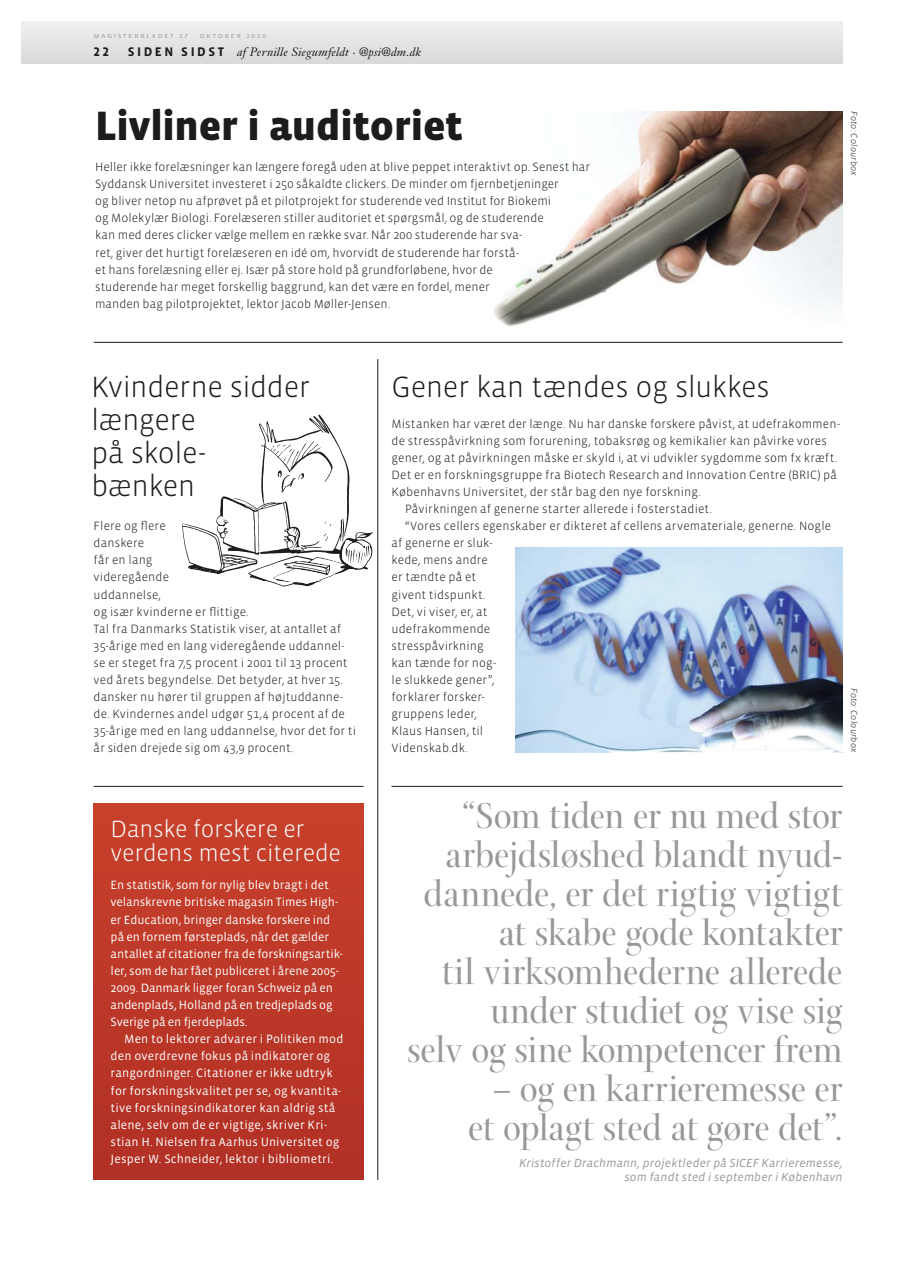
<style>
.page{position:relative;width:915px;height:1263px;background:#fff}
.page>*{position:absolute;margin:0;border:0;box-sizing:border-box;transform-origin:0 0}
.t1{font:900 42px "Vista Sans OT";color:#1c1c1c}
.t2{font:39px/39px "Arepo";letter-spacing:-.005em;color:#979898;text-align:right}
.t3{font:300 30px/33px "Vista Sans OT";letter-spacing:-.015em;color:#1c1c1c}
.t4{font:300 24px/24px "Vista Sans OT";letter-spacing:-.01em;color:#fff}
.t5{font:700 12.75px "Vista Sans OT";color:#1c1c1c}
.t6{font:300 12.3px/17.1px "Vista Sans OT";letter-spacing:.01em;color:#1c1c1c}
.t7{font:12.3px/17.1px "Vista Sans OT";letter-spacing:.005em;color:#fff}
.t8{font:italic 12px/14.2px "Vista Sans OT";letter-spacing:.015em;color:#979898;text-align:right}
.t9{font:italic 12px "Janson Text";letter-spacing:.015em;color:#1c1c1c}
.t10{font:italic 300 9px "Vista Sans OT";letter-spacing:.015em;color:#1c1c1c}
.t11{font:6px "Vista Sans OT";letter-spacing:.25em;color:#979898;scale:1.2 1}
.s1{font-family:"Vista Sans OT";font-weight:700;font-style:normal;font-size:12.75px}
</style>
<div class="page">
<hr style="left:94px;top:342px;width:748px;height:1px;background:#1c1c1c">
<hr style="left:94px;top:786px;width:269px;height:1px;background:#1c1c1c">
<hr style="left:391px;top:786px;width:451px;height:1px;background:#1c1c1c">
<hr style="left:377px;top:359px;width:1px;height:821px;background:#1c1c1c">
<div style="left:94px;top:804px;width:269px;height:376px;background:#bc3828"></div>
<svg style="left:182px;top:415px;width:190px;height:171px"></svg>
<img style="left:494px;top:112px;width:348px;height:215px">
<img style="left:515px;top:547px;width:327px;height:205px">
<div style="left:21px;top:21px;width:821px;height:43px;background:#e4e4e4"></div>
<p class="t11" style="left:94px;top:33px;width:145px">MAGISTERBLADET 17 · OKTOBER 2010</p>
<p class="t5" style="left:94px;top:47px;width:17px">22</p>
<p class="t9" style="left:128px;top:47px;width:295px"><span class="s1">S I D E N S I D S T</span> af Pernille Siegumfeldt · @psi@dm.dk</p>
<h1 class="t1" style="left:95px;top:105px;width:369px">Livliner i auditoriet</h1>
<p class="t6" style="left:95px;top:159px;width:496px">Heller ikke forelæsninger kan længere foregå uden at blive peppet interaktivt op. Senest har Syddansk Universitet investeret i 250 såkaldte clickers. De minder om fjernbetjeninger<br>og bliver netop nu afprøvet på et pilotprojekt for studerende ved Institut for Biokemi<br>og Molekylær Biologi. Forelæseren stiller auditoriet et spørgsmål, og de studerende<br>kan med deres clicker vælge mellem en række svar. Når 200 studerende har sva-<br>ret, giver det hurtigt forelæseren en idé om, hvorvidt de studerende har forstå-<br>et hans forelæsning eller ej. Især på store hold på grundforløbene, hvor de<br>studerende har meget forskellig baggrund, kan det være en fordel, mener<br>manden bag pilotprojektet, lektor Jacob Møller-Jensen.</p>
<p class="t10" style="left:858px;top:111px;width:66px;rotate:90deg">Foto: Colourbox</p>
<h3 class="t3" style="left:91px;top:371px;width:220px">Kvinderne sidder længere<br>på skole&shy;bænken</h3>
<p class="t6" style="left:94px;top:518px;width:264px">Flere og flere<br>danskere<br>får en lang<br>videregående<br>uddannelse,<br>og især kvinderne er flittige.<br>Tal fra Danmarks Statistik viser, at antallet af<br>35-årige med en lang videregående uddannel&shy;se er steget fra 7,5 procent i 2001 til 13 procent ved årets begyndelse. Det betyder, at hver 15. dansker nu hører til gruppen af højtuddanne&shy;de. Kvindernes andel udgør 51,4 procent af de<br>35-årige med en lang uddannelse, hvor det for ti år siden drejede sig om 43,9 procent.</p>
<h3 class="t4" style="left:111px;top:818px;width:232px">Danske forskere er verdens mest citerede</h3>
<p class="t7" style="left:111px;top:877px;width:234px">En statistik, som for nylig blev bragt i det velanskrevne britiske magasin Times High&shy;er Education, bringer danske forskere ind på en fornem førsteplads, når det gælder antallet af citationer fra de forskningsartik&shy;ler, som de har fået publiceret i årene 2005- 2009. Danmark ligger foran Schweiz på en andenplads, Holland på en tredjeplads og Sverige på en fjerdeplads.</p>
<p class="t7" style="left:111px;top:1031px;width:234px;text-indent:14px">Men to lektorer advarer i Politiken mod den overdrevne fokus på indikatorer og rangordninger. Citationer er ikke udtryk for forskningskvalitet per se, og kvantita&shy;tive forskningsindikatorer kan aldrig stå alene, selv om de er vigtige, skriver Kri&shy;stian H. Nielsen fra Aarhus Universitet og Jesper W. Schneider, lektor i bibliometri.</p>
<h3 class="t3" style="left:391px;top:371px;width:380px">Gener kan tændes og slukkes</h3>
<p class="t6" style="left:391px;top:415px;width:450px">Mistanken har været der længe. Nu har danske forskere påvist, at udefrakommen-</p>
<p class="t6" style="left:391px;top:432px;width:437px">de stresspåvirkning som forurening, tobaksrøg og kemikalier kan påvirke vores</p>
<p class="t6" style="left:391px;top:449px;width:447px">gener, og at påvirkningen måske er skyld i, at vi udvikler sygdomme som fx kræft.</p>
<p class="t6" style="left:391px;top:467px;width:447px">Det er en forskningsgruppe fra Biotech Research and Innovation Centre (BRIC) på</p>
<p class="t6" style="left:391px;top:484px;width:310px">Københavns Universitet, der står bag den nye forskning.</p>
<p class="t6" style="left:405px;top:501px;width:308px">Påvirkningen af generne starter allerede i fosterstadiet.</p>
<p class="t6" style="left:405px;top:518px;width:427px">“Vores cellers egenskaber er dikteret af cellens arvemateriale, generne. Nogle</p>
<p class="t6" style="left:391px;top:535px;width:102px">af generne er sluk-</p>
<p class="t6" style="left:391px;top:552px;width:98px">kede, mens andre</p>
<p class="t6" style="left:391px;top:569px;width:86px">er tændte på et</p>
<p class="t6" style="left:391px;top:586px;width:95px">givent tidspunkt.</p>
<p class="t6" style="left:391px;top:603px;width:97px">Det, vi viser, er, at</p>
<p class="t6" style="left:391px;top:620px;width:100px">udefrakommende</p>
<p class="t6" style="left:391px;top:638px;width:94px">stresspåvirkning</p>
<p class="t6" style="left:391px;top:655px;width:106px">kan tænde for nog-</p>
<p class="t6" style="left:391px;top:672px;width:104px">le slukkede gener”,</p>
<p class="t6" style="left:391px;top:689px;width:95px">forklarer forsker-</p>
<p class="t6" style="left:391px;top:706px;width:87px">gruppens leder,</p>
<p class="t6" style="left:391px;top:723px;width:93px">Klaus Hansen, til</p>
<p class="t6" style="left:391px;top:740px;width:78px">Videnskab.dk.</p>
<p class="t10" style="left:858px;top:688px;width:66px;rotate:90deg">Foto: Colourbox</p>
<h2 class="t2" style="left:407px;top:801px;width:437px">“Som tiden er nu med stor arbejdsløshed blandt nyud&shy;dannede, er det rigtig vigtigt at skabe gode kontakter<br>til virksomhederne allerede under studiet og vise sig<br>selv og sine kompetencer frem</h2>
<h2 class="t2" style="left:468px;top:1074px;width:376px">– og en karrieremesse er et oplagt sted at gøre det”.</h2>
<p class="t8" style="left:519px;top:1156px;width:325px">Kristoffer Drachmann, projektleder på SICEF Karrieremesse, som fandt sted i september i København</p>
</div>
